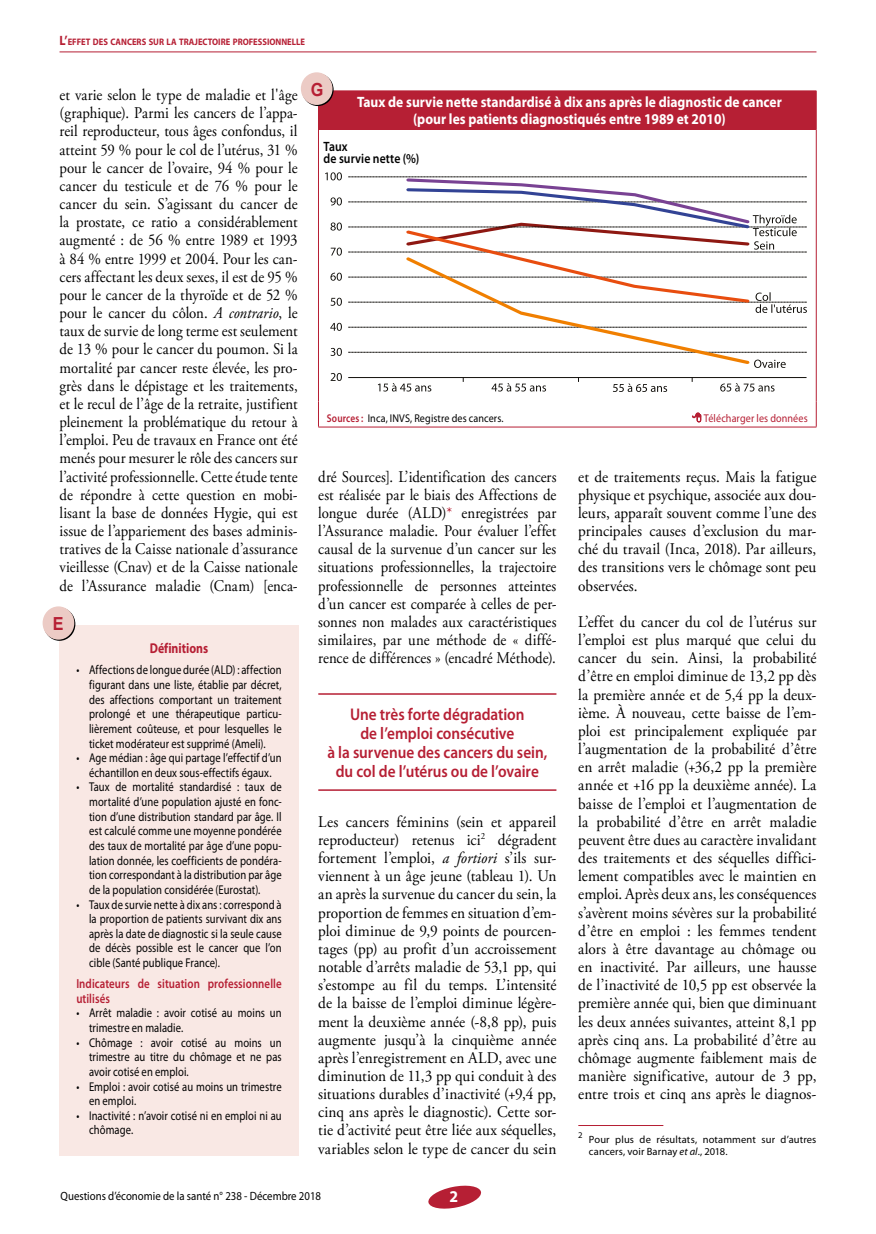
<style>
.page{position:relative;width:876px;height:1234px;background:#fff}
.page>*{position:absolute;margin:0;border:0;box-sizing:border-box;transform-origin:0 0}
.Titre_tableau{font:700 18px "Arial";color:#b61f34;scale:.9 1}
.Numérotation_élément{font:700 18px "Arial";color:#b61f34;scale:.9 1}
.Inter_niveau_1{font:600 16.95px/18.8px "Myriad Pro";letter-spacing:-.005em;color:#b61f34;text-align:center;scale:.9 1}
.t1{font:700 16.5px "Myriad Pro";color:#fff;scale:.95 1}
.Texte_courant{font:16.35px/18.1px "Adobe Garamond Pro";letter-spacing:.005em;color:#000;text-align:justify;scale:.94 1}
.Texte_avec_lettrine{font:16.35px/18.1px "Adobe Garamond Pro";letter-spacing:.005em;color:#000;text-align:justify;scale:.91 1}
.Titre_tableau-2{font:700 15px/16.5px "Myriad Pro";color:#fff;text-align:center;scale:.9 1}
.Titre_encadré{font:700 14.25px "Myriad Pro";color:#b61f34;scale:.83 1}
.Chapeau{font:600 13.5px/12px "Myriad Pro";letter-spacing:.005em;color:#000;scale:.87 1}
.Texte_encadré{font:600 13.2px/14.7px "Myriad Pro";letter-spacing:.005em;color:#b61f34;scale:.83 1}
.t2{font:12.75px/14.7px "Myriad Pro";letter-spacing:.005em;color:#000;text-align:justify;scale:.83 1}
.t3{font:12px "Myriad Pro";color:#000;scale:.9 1}
.Grille_de_lecture_av{font:11.25px "Myriad Pro";letter-spacing:.01em;color:#000;scale:.9 1}
.Grille_de_lecture_av-2{font:11.25px "Myriad Pro";letter-spacing:.015em;color:#b61f34;scale:.9 1}
.NoteBasPage_Manuelle{font:10.5px/12px "Myriad Pro";letter-spacing:.01em;color:#000}
.t4{font:700 9.45px "Myriad Pro";color:#b61f34;scale:.9 1}
.NoteBasPage_Manuelle-2{font:8.7px "Myriad Pro";color:#000}
.s1{font-size:13.5px}
.s2{font-style:italic}
.s3{font-weight:600;color:#b61f34}
.s4{color:#b61f34}
</style>
<div class="page">
<svg style="left:428px;top:1185px;width:54px;height:24px"></svg>
<hr style="left:60px;top:51px;width:756px;height:1px;background:#b61f34">
<div style="left:59px;top:625px;width:240px;height:530px;background:#f9e8e4"></div>
<svg style="left:44px;top:607px;width:31px;height:33px"></svg>
<div style="left:43px;top:606px;width:31px;height:33px;background:#eccbc5;border-radius:50%"></div>
<hr style="left:578px;top:1124px;width:85px;height:1px;background:#b61f34">
<hr style="left:318px;top:693px;width:238px;height:1px;background:#b61f34">
<hr style="left:318px;top:789px;width:238px;height:1px;background:#b61f34">
<div style="left:318px;top:91px;width:498px;height:38px;background:#b61f34"></div>
<hr style="left:816px;top:91px;width:1px;height:38px;background:#b61f34">
<hr style="left:318px;top:129px;width:1px;height:272px;background:#b61f34">
<svg style="left:318px;top:401px;width:1px;height:25px"></svg>
<hr style="left:318px;top:426px;width:498px;height:1px;background:#b61f34">
<hr style="left:816px;top:129px;width:1px;height:272px;background:#b61f34">
<svg style="left:816px;top:401px;width:1px;height:25px"></svg>
<svg style="left:325px;top:172px;width:17px;height:8px"></svg>
<svg style="left:331px;top:197px;width:11px;height:8px"></svg>
<svg style="left:330px;top:222px;width:12px;height:8px"></svg>
<svg style="left:331px;top:247px;width:11px;height:8px"></svg>
<svg style="left:330px;top:272px;width:12px;height:9px"></svg>
<svg style="left:331px;top:298px;width:11px;height:8px"></svg>
<svg style="left:330px;top:323px;width:12px;height:8px"></svg>
<svg style="left:331px;top:348px;width:11px;height:8px"></svg>
<svg style="left:331px;top:373px;width:11px;height:8px"></svg>
<svg style="left:491px;top:383px;width:55px;height:8px"></svg>
<svg style="left:378px;top:383px;width:53px;height:8px"></svg>
<svg style="left:613px;top:383px;width:54px;height:9px"></svg>
<svg style="left:720px;top:383px;width:54px;height:8px"></svg>
<hr style="left:349px;top:377px;width:457px;height:1px;background:#12100c">
<svg style="left:349px;top:176px;width:458px;height:192px"></svg>
<svg style="left:302px;top:73px;width:32px;height:33px"></svg>
<div style="left:301px;top:72px;width:32px;height:33px;background:#eccbc5;border-radius:50%"></div>
<svg style="left:692px;top:412px;width:9px;height:10px"></svg>
<p class="t4" style="left:60px;top:36px;width:274px"><span class="s1">L’</span>EFFET DES CANCERS SUR LA TRAJECTOIRE PROFESSIONNELLE</p>
<p class="Texte_avec_lettrine" style="left:60px;top:86px;width:263px">et varie selon le type de maladie et l'âge (graphique). Parmi les cancers de l’appa&shy;reil reproducteur, tous âges confondus, il atteint 59 % pour le col de l’utérus, 31 % pour le cancer de l’ovaire, 94 % pour le cancer du testicule et de 76 % pour le cancer du sein. S’agissant du cancer de la prostate, ce ratio a considérablement augmenté : de 56 % entre 1989 et 1993 à 84 % entre 1999 et 2004. Pour les can&shy;cers affectant les deux sexes, il est de 95 % pour le cancer de la thyroïde et de 52 % pour le cancer du côlon. <span class="s2">A contrario</span>, le taux de survie de long terme est seulement de 13 % pour le cancer du poumon. Si la mortalité par cancer reste élevée, les pro&shy;grès dans le dépistage et les traitements, et le recul de l’âge de la retraite, justifient pleinement la problématique du retour à l’emploi. Peu de travaux en France ont été menés pour mesurer le rôle des cancers sur l’activité professionnelle. Cette étude tente de répondre à cette question en mobi&shy;lisant la base de données Hygie, qui est issue de l’appariement des bases adminis&shy;tratives de la Caisse nationale d’assurance vieillesse (Cnav) et de la Caisse nationale de l’Assurance maladie (Cnam) [enca-</p>
<p class="Titre_tableau" style="left:49px;top:609px;width:26px">G1</p>
<p class="Numérotation_élément" style="left:53px;top:611px;width:14px">E</p>
<p class="Titre_encadré" style="left:150px;top:639px;width:72px">Définitions</p>
<p class="t2" style="left:89px;top:662px;width:234px;text-indent:-13px">• Affections de longue durée (ALD) : affection figurant dans une liste, établie par décret, des affections comportant un traitement prolongé et une thérapeutique particu&shy;lièrement coûteuse, et pour lesquelles le ticket modérateur est supprimé (Ameli).</p>
<p class="t2" style="left:76px;top:750px;width:249px;text-align:center">• Age médian : âge qui partage l’effectif d’un échantillon en deux sous-effectifs égaux.</p>
<p class="t2" style="left:89px;top:779px;width:234px;text-indent:-13px">• Taux de mortalité standardisé : taux de mortalité d’une population ajusté en fonc&shy;tion d’une distribution standard par âge. Il est calculé comme une moyenne pondérée des taux de mortalité par âge d’une popu&shy;lation donnée, les coefficients de pondéra&shy;tion correspondant à la distribution par âge de la population considérée (Eurostat).</p>
<p class="t2" style="left:89px;top:896px;width:234px;text-indent:-13px">• Taux de survie nette à dix ans : correspond à la proportion de patients survivant dix ans après la date de diagnostic si la seule cause de décès possible est le cancer que l’on cible (Santé publique France).</p>
<p class="Texte_encadré" style="left:76px;top:975px;width:249px">Indicateurs de situation professionnelle utilisés</p>
<p class="t2" style="left:89px;top:1005px;width:234px;text-indent:-13px">• Arrêt maladie : avoir cotisé au moins un trimestre en maladie.</p>
<p class="t2" style="left:89px;top:1034px;width:234px;text-indent:-13px">• Chômage : avoir cotisé au moins un trimestre au titre du chômage et ne pas avoir cotisé en emploi.</p>
<p class="t2" style="left:89px;top:1078px;width:234px;text-indent:-13px">• Emploi : avoir cotisé au moins un trimestre en emploi.</p>
<p class="t2" style="left:89px;top:1107px;width:234px;text-indent:-13px">• Inactivité : n’avoir cotisé ni en emploi ni au chômage.</p>
<p class="Titre_tableau" style="left:307px;top:75px;width:26px">G1</p>
<p class="Numérotation_élément" style="left:311px;top:77px;width:16px">G</p>
<p class="Titre_tableau-2" style="left:357px;top:94px;width:473px">Taux de survie nette standardisé à dix ans après le diagnostic de cancer (pour les patients diagnostiqués entre 1989 et 2010)</p>
<p class="Chapeau" style="left:324px;top:140px;width:111px">Taux<br>de survie nette (%)</p>
<p class="Grille_de_lecture_av" style="left:327px;top:411px;width:198px"><span class="s3">Sources :</span> Inca, INVS, Registre des cancers.</p>
<p class="Grille_de_lecture_av-2" style="left:704px;top:411px;width:117px">Télécharger les données</p>
<p class="Texte_avec_lettrine" style="left:318px;top:468px;width:263px">dré Sources]. L’identification des cancers est réalisée par le biais des Affections de longue durée (ALD)<span class="s4">*</span> enregistrées par l’Assurance maladie. Pour évaluer l’effet causal de la survenue d’un cancer sur les situations professionnelles, la trajectoire professionnelle de personnes atteintes d’un cancer est comparée à celles de per&shy;sonnes non malades aux caractéristiques similaires, par une méthode de « diffé&shy;rence de différences » (encadré Méthode).</p>
<p class="Inter_niveau_1" style="left:327px;top:704px;width:246px">Une très forte dégradation<br>de l’emploi consécutive<br>à la survenue des cancers du sein, du col de l’utérus ou de l’ovaire</p>
<p class="Texte_courant" style="left:318px;top:812px;width:255px">Les cancers féminins (sein et appareil reproducteur) retenus ici<sup>2</sup> dégradent fortement l’emploi, <span class="s2">a fortiori</span> s’ils sur&shy;viennent à un âge jeune (tableau 1). Un an après la survenue du cancer du sein, la proportion de femmes en situation d’em&shy;ploi diminue de 9,9 points de pourcen&shy;tages (pp) au profit d’un accroissement notable d’arrêts maladie de 53,1 pp, qui s’estompe au fil du temps. L’intensité de la baisse de l’emploi diminue légère&shy;ment la deuxième année (-8,8 pp), puis augmente jusqu’à la cinquième année après l’enregistrement en ALD, avec une diminution de 11,3 pp qui conduit à des situations durables d’inactivité (+9,4 pp, cinq ans après le diagnostic). Cette sor&shy;tie d’activité peut être liée aux séquelles, variables selon le type de cancer du sein</p>
<p class="Texte_courant" style="left:578px;top:468px;width:255px">et de traitements reçus. Mais la fatigue physique et psychique, associée aux dou&shy;leurs, apparaît souvent comme l’une des principales causes d’exclusion du mar&shy;ché du travail (Inca, 2018). Par ailleurs, des transitions vers le chômage sont peu observées.</p>
<p class="Texte_courant" style="left:578px;top:613px;width:255px">L’effet du cancer du col de l’utérus sur l’emploi est plus marqué que celui du cancer du sein. Ainsi, la probabilité d’être en emploi diminue de 13,2 pp dès la première année et de 5,4 pp la deux&shy;ième. À nouveau, cette baisse de l’em&shy;ploi est principalement expliquée par l’augmentation de la probabilité d’être en arrêt maladie (+36,2 pp la première année et +16 pp la deuxième année). La baisse de l’emploi et l’augmentation de la probabilité d’être en arrêt maladie peuvent être dues au caractère invalidant des traitements et des séquelles diffici&shy;lement compatibles avec le maintien en emploi. Après deux ans, les conséquences s’avèrent moins sévères sur la probabilité d’être en emploi : les femmes tendent alors à être davantage au chômage ou en inactivité. Par ailleurs, une hausse de l’inactivité de 10,5 pp est observée la première année qui, bien que diminuant les deux années suivantes, atteint 8,1 pp après cinq ans. La probabilité d’être au chômage augmente faiblement mais de manière significative, autour de 3 pp, entre trois et cinq ans après le diagnos-</p>
<p class="NoteBasPage_Manuelle-2" style="left:578px;top:1129px;width:6px">2</p>
<p class="NoteBasPage_Manuelle" style="left:589px;top:1132px;width:229px">Pour plus de résultats, notamment sur d’autres cancers, voir Barnay <span class="s2">et al</span>., 2018.</p>
<p class="t3" style="left:61px;top:1187px;width:291px">Questions d’économie de la santé nn nnn n nnnnn nnn nnn n</p>
<p class="t1" style="left:449px;top:1185px;width:11px">2</p>
</div>
